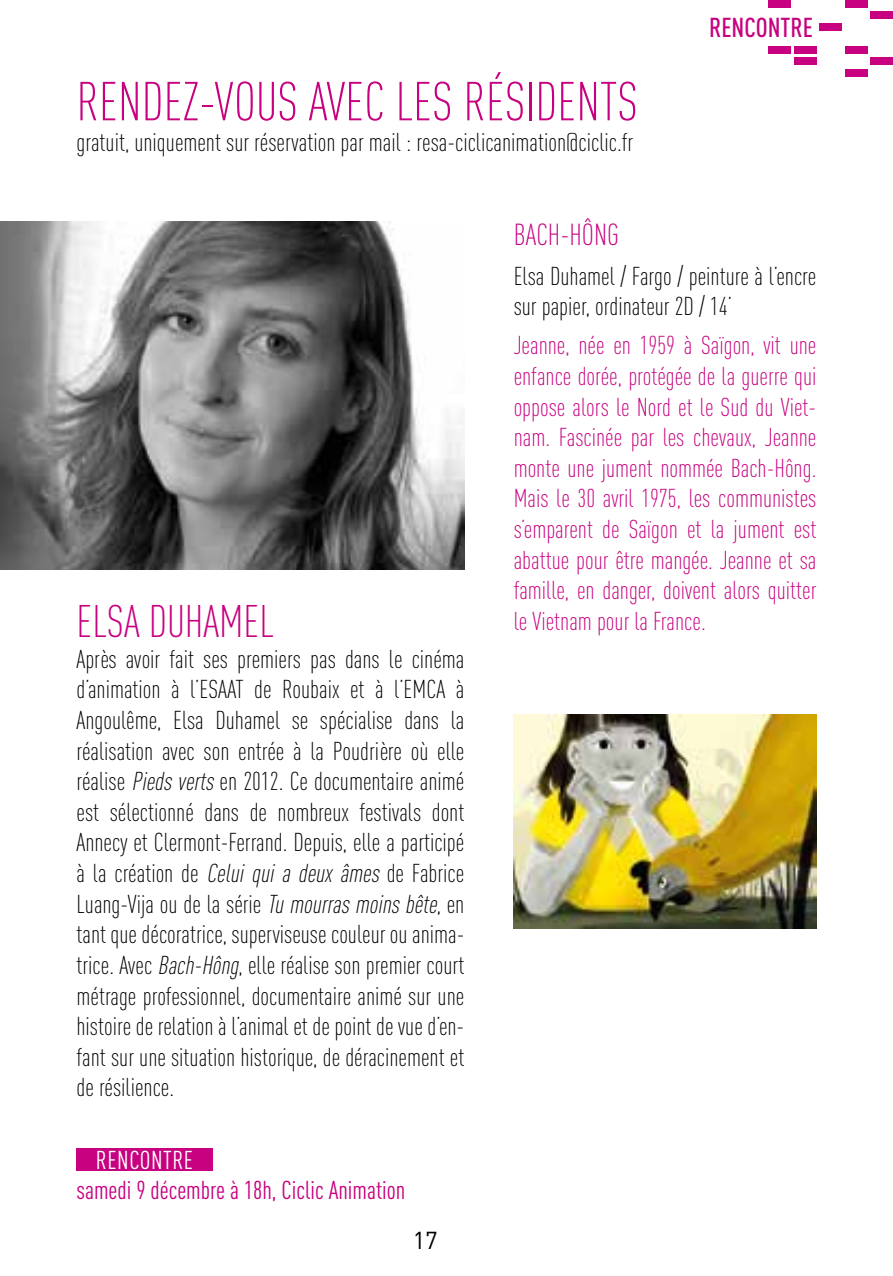
<style>
.page{position:relative;width:893px;height:1276px;background:#fff}
.page>*{position:absolute;margin:0;border:0;box-sizing:border-box;transform-origin:0 0}
.t1{font:300 54px "DIN Cond";color:#c7017f}
.t2{font:300 45px "DIN Cond";color:#c7017f}
.t3{font:300 30px "DIN Cond";color:#c7017f}
.t4{font:500 27px "DIN Cond";color:#c7017f}
.t5{font:300 25.5px/30.6px "DIN Cond";color:#000;text-align:justify}
.t6{font:300 25.5px/30.6px "DIN Cond";color:#c7017f;text-align:justify}
.t7{font:25.5px "DIN Cond";color:#c7017f}
.t8{font:25.5px "DIN Cond";letter-spacing:.02em;color:#fff}
.t9{font:24px "DIN";color:#000}
.s1{font-style:italic}
</style>
<div class="page">
<div style="left:77px;top:1148px;width:136px;height:23px;background:#c7017f"></div>
<img style="left:514px;top:715px;width:302px;height:213px">
<img style="left:0;top:221px;width:464px;height:349px">
<div style="left:768px;top:0;width:23px;height:8px;background:#c7017f"></div>
<div style="left:768px;top:46px;width:23px;height:8px;background:#c7017f"></div>
<div style="left:794px;top:46px;width:23px;height:8px;background:#c7017f"></div>
<div style="left:794px;top:57px;width:23px;height:8px;background:#c7017f"></div>
<div style="left:819px;top:23px;width:23px;height:8px;background:#c7017f"></div>
<div style="left:845px;top:0;width:22px;height:8px;background:#c7017f"></div>
<div style="left:871px;top:11px;width:22px;height:8px;background:#c7017f"></div>
<div style="left:845px;top:46px;width:22px;height:8px;background:#c7017f"></div>
<div style="left:871px;top:57px;width:22px;height:8px;background:#c7017f"></div>
<div style="left:845px;top:69px;width:22px;height:8px;background:#c7017f"></div>
<h1 class="t1" style="left:77px;top:70px;width:563px">RENDEZ-VOUS AVEC LES RÉSIDENTS</h1>
<p class="t5" style="left:77px;top:127px;width:558px">gratuit, uniquement sur réservation par mail : resa-ciclicanimation@ciclic.fr</p>
<p class="t4" style="left:709px;top:11px;width:105px">RENCONTRE</p>
<h2 class="t2" style="left:77px;top:596px;width:199px">ELSA DUHAMEL</h2>
<p class="t5" style="left:77px;top:643px;width:389px">Après avoir fait ses premiers pas dans le cinéma d’animation à l’ESAAT de Roubaix et à l’EMCA à Angoulême, Elsa Duhamel se spécialise dans la réalisation avec son entrée à la Poudrière où elle réalise <span class="s1">Piedsverts</span>en 2012. Ce documentaire animé est sélectionné dans de nombreux festivals dont Annecy et Clermont-Ferrand. Depuis, elle a participé à la création de <span class="s1">Celui qui a deux âmes</span> de Fabrice Luang-Vija ou de la série <span class="s1">Tumourrasmoinsbête</span>, en tant que décoratrice, superviseuse couleur ou anima&shy;trice. Avec <span class="s1">Bach-Hông</span>, elle réalise son premier court métrage professionnel, documentaire animé sur une histoire de relation à l’animal et de point de vue d’en&shy;fant sur une situation historique, de déracinement et de résilience.</p>
<p class="t8" style="left:96px;top:1145px;width:99px">RENCONTRE</p>
<p class="t7" style="left:77px;top:1175px;width:330px">samedi 9 décembre à 18h, Ciclic Animation</p>
<p class="t9" style="left:413px;top:1225px;width:27px">17</p>
<p class="t3" style="left:514px;top:218px;width:107px">BACH-HÔNG</p>
<p class="t5" style="left:514px;top:260px;width:304px">Elsa Duhamel / Fargo / peinture à l’encre sur papier, ordinateur 2D / 14’</p>
<p class="t6" style="left:514px;top:330px;width:304px">Jeanne, née en 1959 à Saïgon, vit une enfance dorée, protégée de la guerre qui oppose alors le Nord et le Sud du Viet&shy;nam. Fascinée par les chevaux, Jeanne monte une jument nommée Bach-Hông.<br>Mais le 30 avril 1975, les communistes s’emparent de Saïgon et la jument est abattue pour être mangée. Jeanne et sa famille, en danger, doivent alors quitter le Vietnam pour la France.</p>
</div>
